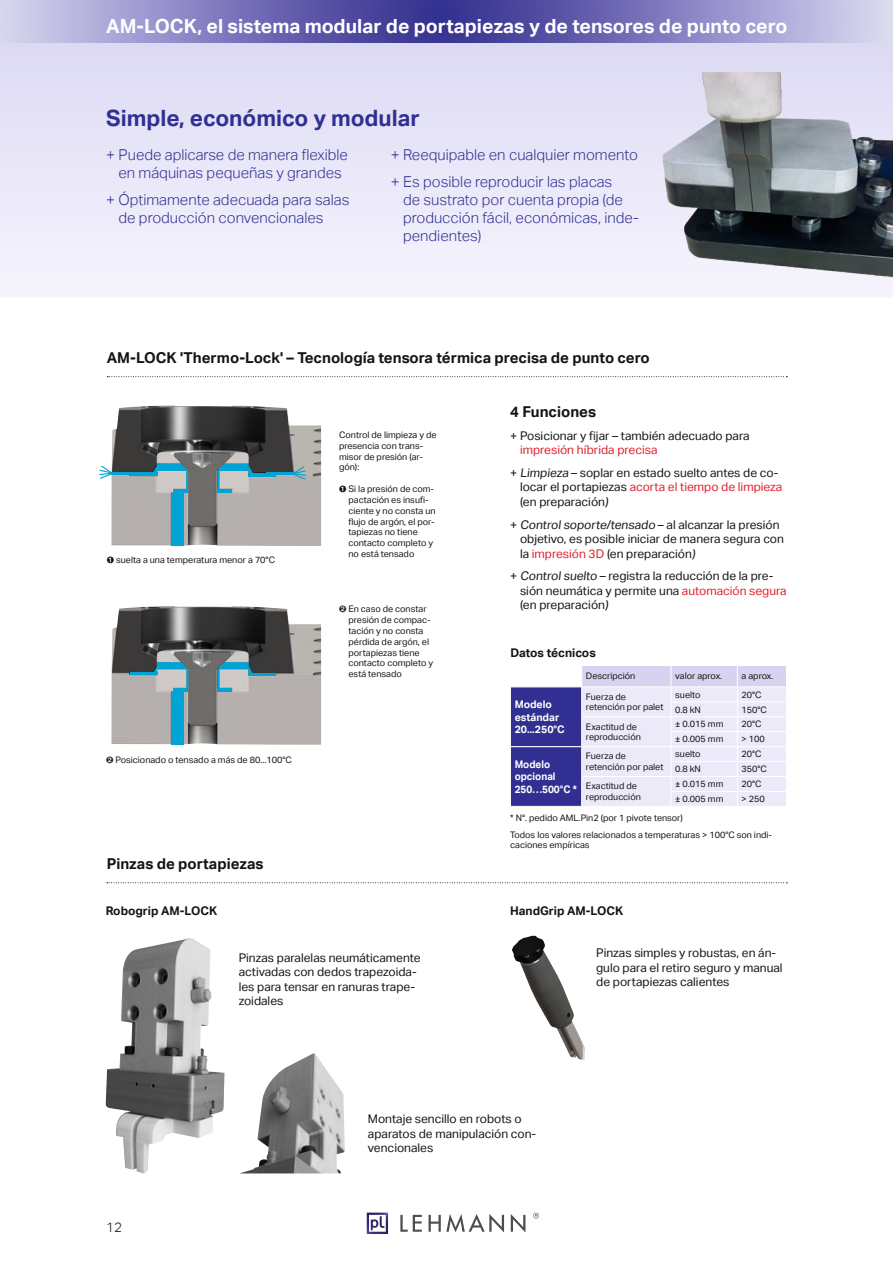
<style>
.page{position:relative;width:893px;height:1263px;background:#fff}
.page>*{position:absolute;margin:0;border:0;box-sizing:border-box;transform-origin:0 0}
.Titel_hellblauer_Bal{font:700 22.5px "Aktiv Grotesk";color:#313092}
.Titel_dunkelblauer_B{font:700 19.5px "Aktiv Grotesk";color:#fff}
.t1{font:300 15px/18px "Aktiv Grotesk";color:#313092}
.Grundtext{font:700 15px "Aktiv Grotesk Trial";color:#131413}
.t2{font:700 15px "Aktiv Grotesk";color:#131413}
.t3{font:300 13.5px "Aktiv Grotesk";color:#131413}
.t4{font:12px/14.4px "Aktiv Grotesk";color:#131413}
.t5{font:700 12px "Aktiv Grotesk";color:#131413}
.t6{font:700 10.5px/12.6px "Aktiv Grotesk";color:#fff}
.t7{font:700 10.5px/12.6px "Aktiv Grotesk";color:#fff;scale:.95 1}
.t8{font:9px/10.8px "Aktiv Grotesk";color:#131413}
.s1{color:#e0202e}
</style>
<div class="page">
<svg style="left:0;top:43px;width:893px;height:255px"></svg>
<svg style="left:0;top:0;width:893px;height:43px;background:#827ebf"></svg>
<svg style="left:511px;top:1214px;width:14px;height:18px"></svg>
<svg style="left:429px;top:1214px;width:75px;height:18px"></svg>
<svg style="left:400px;top:1215px;width:22px;height:17px"></svg>
<svg style="left:533px;top:1213px;width:6px;height:5px"></svg>
<img style="left:367px;top:1212px;width:21px;height:22px">
<img style="left:512px;top:935px;width:73px;height:125px">
<img style="left:661px;top:73px;width:232px;height:209px">
<img style="left:106px;top:938px;width:119px;height:236px">
<img style="left:241px;top:1053px;width:104px;height:120px">
<img style="left:112px;top:606px;width:209px;height:139px">
<div style="left:171px;top:691px;width:12px;height:53px;background:#00a3d3"></div>
<hr style="left:130px;top:673px;width:27px;height:2px;background:#00a3d3">
<hr style="left:173px;top:688px;width:15px;height:3px;background:#00a3d3">
<hr style="left:217px;top:688px;width:15px;height:4px;background:#00a3d3">
<hr style="left:249px;top:673px;width:27px;height:2px;background:#00a3d3">
<svg style="left:153px;top:662px;width:35px;height:26px"></svg>
<svg style="left:217px;top:662px;width:36px;height:26px"></svg>
<img style="left:112px;top:405px;width:209px;height:141px">
<div style="left:171px;top:493px;width:12px;height:52px;background:#00a3d3"></div>
<hr style="left:130px;top:472px;width:27px;height:4px;background:#00a3d3">
<hr style="left:173px;top:489px;width:15px;height:4px;background:#00a3d3">
<hr style="left:217px;top:489px;width:15px;height:4px;background:#00a3d3">
<hr style="left:249px;top:473px;width:27px;height:4px;background:#00a3d3">
<hr style="left:266px;top:473px;width:28px;height:2px;background:#00a3d3">
<svg style="left:99px;top:465px;width:31px;height:15px"></svg>
<svg style="left:291px;top:465px;width:16px;height:15px"></svg>
<svg style="left:153px;top:463px;width:35px;height:26px"></svg>
<svg style="left:217px;top:464px;width:36px;height:25px"></svg>
<svg style="left:107px;top:376px;width:680px;height:1px"></svg>
<svg style="left:107px;top:882px;width:680px;height:1px"></svg>
<svg style="left:510px;top:666px;width:276px;height:140px;background:#c2c0e2"></svg>
<hr style="left:511px;top:746px;width:71px;height:1px;background:#fff">
<hr style="left:582px;top:746px;width:89px;height:1px;background:#fff">
<hr style="left:671px;top:746px;width:66px;height:1px;background:#fff">
<hr style="left:737px;top:746px;width:49px;height:1px;background:#fff">
<hr style="left:671px;top:761px;width:66px;height:1px;background:#fff">
<hr style="left:737px;top:761px;width:50px;height:1px;background:#fff">
<hr style="left:671px;top:776px;width:66px;height:1px;background:#fff">
<hr style="left:737px;top:776px;width:50px;height:1px;background:#fff">
<hr style="left:671px;top:791px;width:66px;height:1px;background:#fff">
<hr style="left:737px;top:791px;width:50px;height:1px;background:#fff">
<hr style="left:581px;top:776px;width:90px;height:1px;background:#fff">
<p class="Titel_dunkelblauer_B" style="left:106px;top:15px;width:683px">AM-LOCK, el sistema modular de portapiezas y de tensores de punto cero</p>
<p class="Titel_hellblauer_Bal" style="left:106px;top:105px;width:315px">Simple, económico y modular</p>
<p class="t1" style="left:106px;top:146px;width:243px;text-align:center">+ Puede aplicarse de manera flexible en máquinas pequeñas y grandes</p>
<p class="t1" style="left:119px;top:190px;width:232px;text-indent:-12px">+ Óptimamente adecuada para salas de producción convencionales</p>
<p class="t1" style="left:391px;top:146px;width:249px">+ Reequipable en cualquier momento</p>
<p class="t1" style="left:403px;top:172px;width:237px;text-indent:-12px">+ Es posible reproducir las placas<br>de sustrato por cuenta propia (de producción fácil, económicas, inde&shy;pendientes)</p>
<p class="Grundtext" style="left:107px;top:349px;width:544px">AM-LOCK 'Thermo-Lock' – Tecnología tensora térmica precisa de punto cero</p>
<p class="t8" style="left:116px;top:554px;width:160px">suelta a una temperatura menor a 70°C</p>
<p class="t8" style="left:115px;top:754px;width:178px">Posicionado o tensado a más de 80...100°C</p>
<p class="Grundtext" style="left:107px;top:855px;width:158px">Pinzas de portapiezas</p>
<p class="t8" style="left:339px;top:430px;width:99px">Control de limpieza y de presencia con trans&shy;misor de presión (ar&shy;gón):</p>
<p class="t8" style="left:348px;top:484px;width:89px">Si la presión de com&shy;pactación es insufi&shy;ciente y no consta un flujo de argón, el por&shy;tapiezas no tiene contacto completo y no está tensado</p>
<p class="t8" style="left:348px;top:604px;width:86px">En caso de constar presión de compac&shy;tación y no consta pérdida de argón, el portapiezas tiene contacto completo y está tensado</p>
<p class="t2" style="left:510px;top:403px;width:87px">4 Funciones</p>
<p class="t4" style="left:520px;top:428px;width:231px;text-indent:-10px">+ Posicionar y fijar – también adecuado para <span class="s1">impresión híbrida precisa</span></p>
<p class="t4" style="left:520px;top:466px;width:264px;text-indent:-10px">+ Limpieza – soplar en estado suelto antes de co&shy;locar el portapiezas <span class="s1">acorta el tiempo de limpieza </span>(en preparación)</p>
<p class="t4" style="left:520px;top:517px;width:265px;text-indent:-10px">+ Controlsoporte/tensado – a l a l ca n za r l a p re s i ó n objetivo, es posible iniciar de manera segura con la <span class="s1">impresión 3D</span> (en preparación)</p>
<p class="t4" style="left:520px;top:569px;width:268px;text-indent:-10px">+ Controlsuelto – registra la reducción de la pre&shy;sión neumática y permite una <span class="s1">automación segura </span>(en preparación)</p>
<p class="t5" style="left:510px;top:646px;width:87px">Datos técnicos</p>
<p class="t8" style="left:586px;top:671px;width:51px">Descripción</p>
<p class="t8" style="left:675px;top:671px;width:49px">valor aprox.</p>
<p class="t8" style="left:742px;top:671px;width:33px">a aprox.</p>
<p class="t6" style="left:515px;top:698px;width:52px">Modelo estándar<br>20...250°C</p>
<p class="t8" style="left:586px;top:691px;width:79px">Fuerza de retención por palet</p>
<p class="t8" style="left:675px;top:689px;width:27px">suelto</p>
<p class="t8" style="left:742px;top:689px;width:22px">20°C</p>
<p class="t8" style="left:675px;top:704px;width:27px">0.8 kN</p>
<p class="t8" style="left:742px;top:704px;width:27px">150°C</p>
<p class="t8" style="left:586px;top:721px;width:56px">Exactitud de reproducción</p>
<p class="t8" style="left:675px;top:719px;width:50px">± 0.015 mm</p>
<p class="t8" style="left:742px;top:719px;width:22px">20°C</p>
<p class="t8" style="left:675px;top:734px;width:50px">± 0.005 mm</p>
<p class="t8" style="left:742px;top:734px;width:25px">&gt; 100</p>
<p class="t7" style="left:515px;top:758px;width:67px">Modelo opcional<br>250…500°C *</p>
<p class="t8" style="left:586px;top:751px;width:79px">Fuerza de retención por palet</p>
<p class="t8" style="left:675px;top:749px;width:27px">suelto</p>
<p class="t8" style="left:742px;top:749px;width:22px">20°C</p>
<p class="t8" style="left:675px;top:764px;width:27px">0.8 kN</p>
<p class="t8" style="left:742px;top:764px;width:27px">350°C</p>
<p class="t8" style="left:586px;top:781px;width:56px">Exactitud de reproducción</p>
<p class="t8" style="left:675px;top:779px;width:50px">± 0.015 mm</p>
<p class="t8" style="left:742px;top:779px;width:22px">20°C</p>
<p class="t8" style="left:675px;top:794px;width:50px">± 0.005 mm</p>
<p class="t8" style="left:742px;top:794px;width:25px">&gt; 250</p>
<p class="t8" style="left:510px;top:812px;width:174px">* N°. pedido AML.Pin2 (por 1 pivote tensor)</p>
<p class="t8" style="left:510px;top:829px;width:263px">Todos los valores relacionados a temperaturas &gt; 100°C son indi&shy;caciones empíricas</p>
<p class="t5" style="left:106px;top:904px;width:113px">Robogrip AM-LOCK</p>
<p class="t5" style="left:510px;top:904px;width:115px">HandGrip AM-LOCK</p>
<h3 class="t3" style="left:106px;top:1219px;width:17px">12</h3>
<p class="t4" style="left:239px;top:951px;width:183px">Pinzas paralelas neumáticamente activadas con dedos trapezoida&shy;les para tensar en ranuras trape&shy;zoidales</p>
<p class="t4" style="left:368px;top:1112px;width:170px">Montaje sencillo en robots o aparatos de manipulación con&shy;vencionales</p>
<p class="t4" style="left:596px;top:946px;width:188px">Pinzas simples y robustas, en án&shy;gulo para el retiro seguro y manual de portapiezas calientes</p>
</div>
